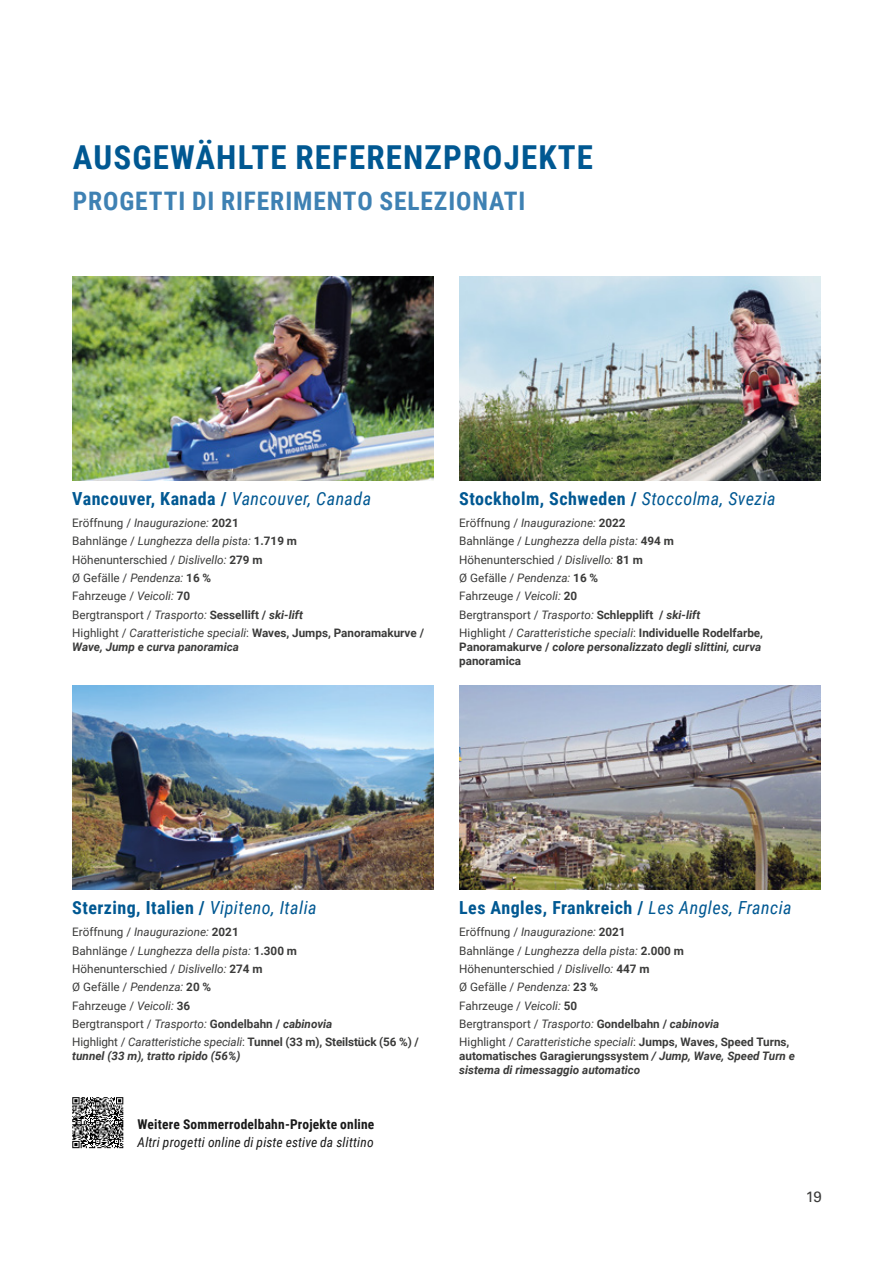
<style>
.page{position:relative;width:893px;height:1263px;background:#fff}
.page>*{position:absolute;margin:0;border:0;box-sizing:border-box;transform-origin:0 0}
.t1{font:700 33px "Roboto Condensed";letter-spacing:.035em;color:#005892}
.t2{font:700 25.5px "Roboto Condensed";letter-spacing:.035em;color:#3e81b3}
.t3{font:700 18px "Roboto Condensed";letter-spacing:.025em;color:#005892}
.t4{font:15px "Univers";color:#3b3b3a}
.t5{font:italic 13.5px "Roboto Condensed";letter-spacing:.01em;color:#1a1a1a}
.t6{font:700 13.5px "Roboto Condensed";letter-spacing:.015em;color:#1a1a1a}
.t7{font:italic 11.7px/18.3px "Roboto";color:#3b3b3a}
.t8{font:italic 700 11.7px/14.1px "Roboto";color:#3b3b3a}
.s1{font-weight:400;font-style:italic}
.s2{font-style:normal}
.s3{font-weight:700;font-style:normal}
.s4{font-weight:700}
</style>
<div class="page">
<img style="left:72px;top:276px;width:362px;height:204px">
<img style="left:72px;top:686px;width:362px;height:204px">
<img style="left:459px;top:276px;width:362px;height:204px">
<img style="left:459px;top:686px;width:362px;height:204px">
<svg style="left:72px;top:1097px;width:51px;height:51px;background:#7a7a7a"></svg>
<h1 class="t1" style="left:73px;top:134px;width:522px">AUSGEWÄHLTE REFERENZPROJEKTE</h1>
<h2 class="t2" style="left:73px;top:183px;width:454px">PROGETTI DI RIFERIMENTO SELEZIONATI</h2>
<h3 class="t3" style="left:72px;top:486px;width:300px">Vancouver, Kanada / <span class="s1">Vancouver, Canada</span></h3>
<p class="t7" style="left:72px;top:513px;width:353px"><span class="s2">Eröffnung /</span> Inaugurazione: <span class="s3">2021<br></span><span class="s2">Bahnlänge /</span> Lunghezza della pista: <span class="s3">1.719 m<br></span><span class="s2">Höhenunterschied /</span> Dislivello: <span class="s3">279 m<br></span><span class="s2">Ø Gefälle /</span> Pendenza: <span class="s3">16 %<br></span><span class="s2">Fahrzeuge /</span> Veicoli: <span class="s3">70<br></span><span class="s2">Bergtransport /</span> Trasporto: <span class="s3">Sessellift /</span> <span class="s4">ski-lift<br></span><span class="s2">Highlight /</span> Caratteristiche speciali<span class="s2">:</span> <span class="s3">Waves, Jumps, Panoramakurve /</span></p>
<p class="t8" style="left:72px;top:639px;width:168px">Wave, Jump e curva panoramica</p>
<h3 class="t3" style="left:459px;top:486px;width:318px">Stockholm, Schweden / <span class="s1">Stoccolma, Svezia</span></h3>
<p class="t7" style="left:459px;top:513px;width:305px"><span class="s2">Eröffnung /</span> Inaugurazione: <span class="s3">2022<br></span><span class="s2">Bahnlänge /</span> Lunghezza della pista: <span class="s3">494 m </span><span class="s2">Höhenunterschied /</span> Dislivello: <span class="s3">81 m<br></span><span class="s2">Ø Gefälle /</span> Pendenza: <span class="s3">16 %<br></span><span class="s2">Fahrzeuge /</span> Veicoli: <span class="s3">20<br></span><span class="s2">Bergtransport /</span> Trasporto: <span class="s3">Schlepplift /</span> <span class="s4">ski-lift<br></span><span class="s2">Highlight /</span> Caratteristiche speciali<span class="s2">:</span> <span class="s3">Individuelle Rodelfarbe,</span></p>
<p class="t8" style="left:459px;top:639px;width:303px"><span class="s2">Panoramakurve /</span> colore personalizzato degli slittini, curva <span class="s2">panoramica</span></p>
<h3 class="t3" style="left:72px;top:895px;width:246px">Sterzing, Italien / <span class="s1">Vipiteno, Italia</span></h3>
<p class="t7" style="left:72px;top:923px;width:348px"><span class="s2">Eröffnung /</span> Inaugurazione: <span class="s3">2021<br></span><span class="s2">Bahnlänge /</span> Lunghezza della pista: <span class="s3">1.300 m<br></span><span class="s2">Höhenunterschied /</span> Dislivello: <span class="s3">274 m<br></span><span class="s2">Ø Gefälle /</span> Pendenza: <span class="s3">20 %<br></span><span class="s2">Fahrzeuge /</span> Veicoli: <span class="s3">36<br></span><span class="s2">Bergtransport /</span> Trasporto: <span class="s3">Gondelbahn /</span> <span class="s4">cabinovia<br></span><span class="s2">Highlight /</span> Caratteristiche speciali<span class="s2">:</span> <span class="s3">Tunnel (33 m), Steilstück (56 %) /</span></p>
<p class="t8" style="left:72px;top:1049px;width:170px">tunnel (33 m), tratto ripido (56%)</p>
<p class="t6" style="left:138px;top:1114px;width:238px">Weitere Sommerrodelbahn-Projekte online</p>
<p class="t5" style="left:138px;top:1132px;width:238px">Altri progetti online di piste estive da slittino</p>
<h3 class="t3" style="left:459px;top:895px;width:334px">Les Angles, Frankreich / <span class="s1">Les Angles, Francia</span></h3>
<p class="t7" style="left:459px;top:923px;width:332px"><span class="s2">Eröffnung /</span> Inaugurazione: <span class="s3">2021<br></span><span class="s2">Bahnlänge /</span> Lunghezza della pista: <span class="s3">2.000 m<br></span><span class="s2">Höhenunterschied /</span> Dislivello: <span class="s3">447 m<br></span><span class="s2">Ø Gefälle /</span> Pendenza: <span class="s3">23 %<br></span><span class="s2">Fahrzeuge /</span> Veicoli: <span class="s3">50<br></span><span class="s2">Bergtransport /</span> Trasporto: <span class="s3">Gondelbahn /</span> <span class="s4">cabinovia<br></span><span class="s2">Highlight /</span> Caratteristiche speciali<span class="s2">:</span> <span class="s3">Jumps, Waves, Speed Turns,</span></p>
<p class="t8" style="left:459px;top:1048px;width:337px"><span class="s2">automatisches Garagierungssystem</span> / Jump, Wave, Speed Turn e sistema di rimessaggio automatico</p>
<p class="t4" style="left:806px;top:1188px;width:17px">19</p>
</div>
